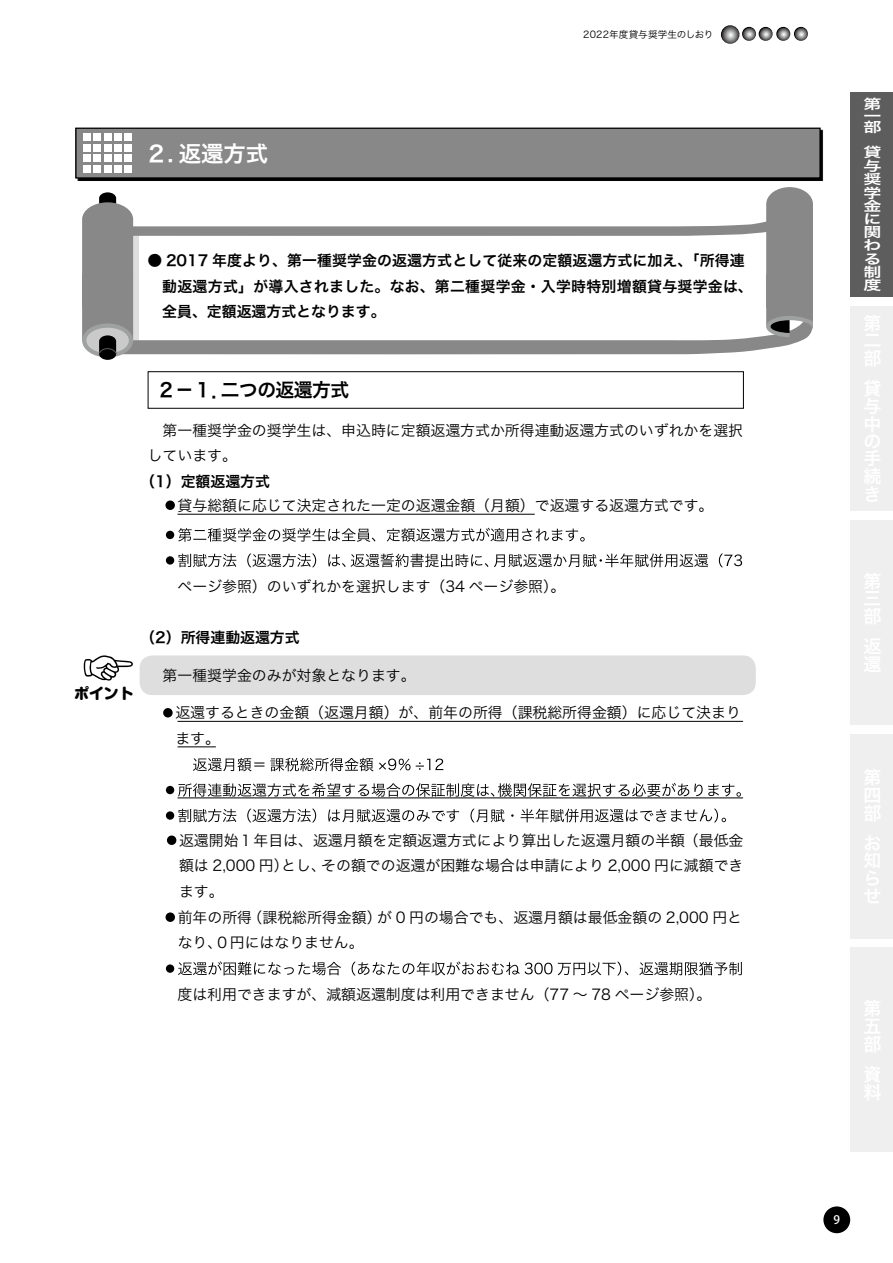
<style>
.page{position:relative;width:893px;height:1263px;background:#fff}
.page>*{position:absolute;margin:0;border:0;box-sizing:border-box;transform-origin:0 0}
.t1{font:22.35px "Hira Kaku Pro N W6";color:#fff}
.t2{font:19.2px "Hira Kaku Pro N W6";letter-spacing:-.025em;color:#000}
.t3{font:14.85px/25.5px "Hira Kaku Pro N W3";color:#000}
.t4{font:14.85px/25.5px "Hira Kaku Pro N W6";letter-spacing:.01em;color:#000}
.t5{font:800 14.85px "Shin M Go Pro";color:#000}
.t6{font:13.65px "Hira Kaku Pro N W6";color:#fff;scale:1.32 1}
.t7{font:13.5px "Hira Kaku Pro N W6";color:#fff;scale:1.33 1}
.t8{font:500 11.7px "Koz Go Pro";color:#fff}
.t9{font:9.6px "Hira Kaku Pro N W3";color:#000}
</style>
<div class="page">
<div style="left:82px;top:323px;width:51px;height:34px;background:#9fa0a0;border-radius:50%"></div>
<div style="left:99px;top:348px;width:17px;height:12px;background:#000;border-radius:50%"></div>
<svg style="left:82px;top:187px;width:731px;height:167px"></svg>
<div style="left:77px;top:129px;width:746px;height:52px;background:#070707"></div>
<div style="left:76px;top:128px;width:744px;height:50px;background:#888889"></div>
<div style="left:75px;top:128px;width:746px;height:51px;border:1px solid #000"></div>
<div style="left:83px;top:134px;width:8px;height:7px;background:#fff"></div>
<div style="left:83px;top:144px;width:8px;height:8px;background:#fff"></div>
<div style="left:83px;top:154px;width:8px;height:8px;background:#fff"></div>
<div style="left:83px;top:165px;width:8px;height:8px;background:#fff"></div>
<div style="left:93px;top:134px;width:8px;height:7px;background:#fff"></div>
<div style="left:93px;top:144px;width:8px;height:8px;background:#fff"></div>
<div style="left:93px;top:154px;width:8px;height:8px;background:#fff"></div>
<div style="left:93px;top:165px;width:8px;height:8px;background:#fff"></div>
<div style="left:104px;top:134px;width:7px;height:7px;background:#fff"></div>
<div style="left:104px;top:144px;width:7px;height:8px;background:#fff"></div>
<div style="left:104px;top:154px;width:7px;height:8px;background:#fff"></div>
<div style="left:104px;top:165px;width:7px;height:8px;background:#fff"></div>
<div style="left:114px;top:134px;width:8px;height:7px;background:#fff"></div>
<div style="left:114px;top:144px;width:8px;height:8px;background:#fff"></div>
<div style="left:114px;top:154px;width:8px;height:8px;background:#fff"></div>
<div style="left:114px;top:165px;width:8px;height:8px;background:#fff"></div>
<div style="left:124px;top:134px;width:8px;height:7px;background:#fff"></div>
<div style="left:124px;top:144px;width:8px;height:8px;background:#fff"></div>
<div style="left:124px;top:154px;width:8px;height:8px;background:#fff"></div>
<div style="left:124px;top:165px;width:8px;height:8px;background:#fff"></div>
<svg style="left:84px;top:655px;width:49px;height:26px"></svg>
<div style="left:140px;top:655px;width:616px;height:40px;background:#dedede;border-radius:13px"></div>
<div style="left:823px;top:1206px;width:27px;height:27px;background:#000;border-radius:50%"></div>
<hr style="left:178px;top:514px;width:357px;height:1px;background:#000">
<hr style="left:178px;top:797px;width:565px;height:1px;background:#000">
<svg style="left:166px;top:528px;width:419px;height:14px"></svg>
<svg style="left:166px;top:553px;width:576px;height:14px"></svg>
<svg style="left:193px;top:758px;width:250px;height:13px"></svg>
<svg style="left:166px;top:783px;width:575px;height:14px"></svg>
<svg style="left:166px;top:809px;width:560px;height:13px"></svg>
<svg style="left:166px;top:961px;width:576px;height:14px"></svg>
<div style="left:148px;top:371px;width:596px;height:38px;border:1px solid #000"></div>
<div style="left:850px;top:92px;width:43px;height:204px;background:#5e5d5d"></div>
<div style="left:850px;top:306px;width:43px;height:204px;background:#efefef"></div>
<div style="left:850px;top:520px;width:43px;height:204px;background:#efefef"></div>
<div style="left:850px;top:734px;width:43px;height:204px;background:#efefef"></div>
<div style="left:850px;top:948px;width:43px;height:204px;background:#efefef"></div>
<svg style="left:742px;top:27px;width:14px;height:14px"></svg>
<svg style="left:759px;top:27px;width:14px;height:14px"></svg>
<svg style="left:776px;top:27px;width:14px;height:14px"></svg>
<svg style="left:794px;top:27px;width:14px;height:14px"></svg>
<svg style="left:721px;top:25px;width:18px;height:19px"></svg>
<svg style="left:165px;top:500px;width:10px;height:10px"></svg>
<hr style="left:178px;top:721px;width:565px;height:1px;background:#000">
<hr style="left:178px;top:747px;width:38px;height:1px;background:#000">
<div style="left:163px;top:708px;width:10px;height:9px;background:#000;border-radius:50%"></div>
<div style="left:167px;top:835px;width:9px;height:10px;background:#000;border-radius:50%"></div>
<div style="left:166px;top:912px;width:9px;height:10px;background:#000;border-radius:50%"></div>
<p class="t9" style="left:583px;top:25px;width:132px">2022年度貸与奨学生のしおり</p>
<p class="t9" style="left:596px;top:25px;width:64px">19 年度貸与奨</p>
<p class="t9" style="left:678px;top:25px;width:40px">のしおり</p>
<h1 class="t1" style="left:145px;top:133px;width:125px">２. 返還方式</h1>
<p class="t4" style="left:162px;top:247px;width:592px;text-indent:-15px">● 2017 年度より、第一種奨学金の返還方式として従来の定額返還方式に加え、「所得連動返還方式」が導入されました。なお、第二種奨学金・入学時特別増額貸与奨学金は、全員、定額返還方式となります。</p>
<p class="t2" style="left:221px;top:373px;width:130px">二つの返還方式</p>
<p class="t2" style="left:157px;top:373px;width:75px">２－１．</p>
<p class="t3" style="left:148px;top:416px;width:597px;text-indent:15px">第一種奨学金の奨学生は、申込時に定額返還方式か所得連動返還方式のいずれかを選択しています。</p>
<p class="t4" style="left:140px;top:468px;width:131px">（1）定額返還方式</p>
<p class="t3" style="left:178px;top:491px;width:537px">貸与総額に応じて決定された一定の返還金額（月額）で返還する返還方式です。</p>
<p class="t5" style="left:74px;top:681px;width:61px">ポイント</p>
<p class="t3" style="left:178px;top:572px;width:389px">ページ参照）のいずれかを選択します（34 ページ参照。(</p>
<p class="t4" style="left:140px;top:624px;width:161px">（2）所得連動返還方式</p>
<p class="t3" style="left:148px;top:661px;width:269px">　第一種奨学金のみが対象となります。</p>
<p class="t3" style="left:160px;top:699px;width:582px;text-indent:15px">返還するときの金額（返還月額）が、前年の所得（課税総所得金額）に応じて決まり　ます。</p>
<p class="t3" style="left:179px;top:826px;width:566px;text-align:right">返還開始１年目は、返還月額を定額返還方式により算出した返還月額の半額（最低金その額での返還が困難な場合は申請により 2,000 円に減額でき</p>
<p class="t3" style="left:179px;top:852px;width:111px">額は 2,000 円）ます。</p>
<p class="t3" style="left:281px;top:852px;width:46px">とし、</p>
<p class="t3" style="left:178px;top:903px;width:188px">前年の所得<br>なり０、円にはなりません。</p>
<p class="t3" style="left:248px;top:903px;width:135px">（課税総所得金額）</p>
<p class="t3" style="left:377px;top:903px;width:366px">が 0 円の場合でも、返還月額は最低金額の 2,000 円と</p>
<p class="t3" style="left:178px;top:980px;width:535px">度は利用できますが、減額返還制度は利用できません（77 ～ 78 ページ参照。(</p>
<p class="t6" style="left:863px;top:90px;width:15px">第</p>
<p class="t7" style="left:864px;top:92px;width:15px">第</p>
<p class="t7" style="left:864px;top:103px;width:15px">一</p>
<p class="t6" style="left:863px;top:103px;width:15px">一</p>
<p class="t7" style="left:864px;top:114px;width:15px">部</p>
<p class="t6" style="left:863px;top:116px;width:15px">部</p>
<p class="t7" style="left:864px;top:140px;width:15px">貸</p>
<p class="t6" style="left:863px;top:142px;width:15px">貸</p>
<p class="t7" style="left:864px;top:153px;width:15px">与</p>
<p class="t6" style="left:863px;top:155px;width:15px">与</p>
<p class="t7" style="left:864px;top:167px;width:15px">奨</p>
<p class="t6" style="left:863px;top:168px;width:15px">奨</p>
<p class="t7" style="left:864px;top:180px;width:15px">学</p>
<p class="t6" style="left:863px;top:181px;width:15px">学</p>
<p class="t7" style="left:864px;top:194px;width:15px">金</p>
<p class="t6" style="left:863px;top:194px;width:15px">金</p>
<p class="t7" style="left:864px;top:207px;width:15px">に</p>
<p class="t6" style="left:863px;top:207px;width:15px">に</p>
<p class="t7" style="left:864px;top:220px;width:15px">関</p>
<p class="t6" style="left:863px;top:220px;width:15px">関</p>
<p class="t7" style="left:864px;top:233px;width:15px">わ</p>
<p class="t6" style="left:863px;top:233px;width:15px">わ</p>
<p class="t6" style="left:863px;top:246px;width:15px">る</p>
<p class="t7" style="left:864px;top:246px;width:15px">る</p>
<p class="t6" style="left:863px;top:259px;width:15px">制</p>
<p class="t7" style="left:864px;top:260px;width:15px">制</p>
<p class="t6" style="left:863px;top:272px;width:15px">度</p>
<p class="t7" style="left:864px;top:273px;width:15px">度</p>
<p class="t8" style="left:833px;top:1212px;width:8px">9</p>
</div>
